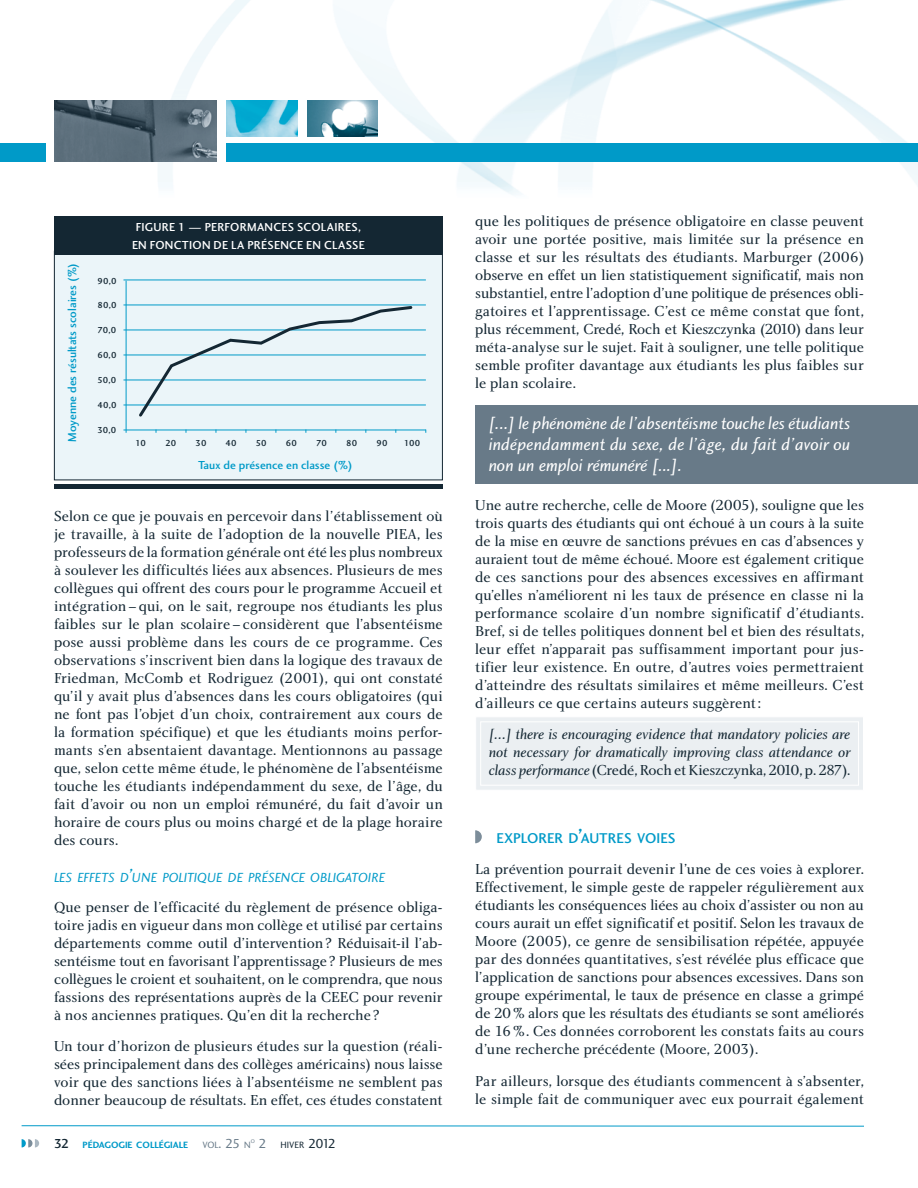
<style>
.page{position:relative;width:918px;height:1188px;background:#fff}
.page>*{position:absolute;margin:0;border:0;box-sizing:border-box;transform-origin:0 0}
.t1{font:18px/21px "Charlotte Sans Book Italic Plain";letter-spacing:.01em;color:#fff;text-align:justify}
.t2{font:15px/18px "Charlotte Book Plain";color:#142733;text-align:justify}
.t3{font:15px/18px "Charlotte Book Italic Plain";color:#142733}
.t4{font:14.7px "Charlotte Sans Medium Plain";color:#009ac8}
.t5{font:13.65px "Charlotte Sans Book Italic Plain";letter-spacing:-.01em;color:#009ac8}
.t6{font:12px/18px "Charlotte Sans Medium Plain";letter-spacing:.02em;color:#fff;text-align:center}
.t7{font:12px "Charlotte Sans Medium Plain";color:#009ac8}
.t8{font:9.45px "Charlotte Sans Bold Plain";color:#009ac8}
.t9{font:9.45px "Charlotte Sans Book Plain";color:#142733}
.t10{font:9.45px "Charlotte Sans Book Plain";color:#687a88}
.t11{font:9px "Charlotte Sans Medium Plain";color:#142733}
.t12{font:5.55px "Charlotte Sans Book Plain";color:#687a88}
.s1{font-size:19.5px}
.s2{font-family:"Charlotte Sans Medium Plain";font-size:13.5px;color:#142733}
.s3{font-size:13.5px}
.s4{font-size:13.5px;color:#687a88}
.s5{font-family:"Charlotte Book Italic Plain"}
.s6{font-size:21px}
</style>
<div class="page">
<div style="left:476px;top:717px;width:387px;height:73px;background:#ebeff2"></div>
<div style="left:54px;top:251px;width:388px;height:229px;background:#ebf5f9"></div>
<hr style="left:123px;top:280px;width:303px;height:1px;background:#009ac8">
<hr style="left:123px;top:305px;width:303px;height:1px;background:#009ac8">
<hr style="left:123px;top:330px;width:303px;height:1px;background:#009ac8">
<hr style="left:123px;top:355px;width:303px;height:1px;background:#009ac8">
<hr style="left:123px;top:380px;width:303px;height:1px;background:#009ac8">
<hr style="left:123px;top:405px;width:303px;height:1px;background:#009ac8">
<hr style="left:123px;top:430px;width:303px;height:1px;background:#009ac8">
<hr style="left:126px;top:281px;width:1px;height:152px;background:#009ac8">
<svg style="left:136px;top:304px;width:278px;height:113px"></svg>
<img style="left:0;top:0;width:918px;height:195px">
<img style="left:55px;top:101px;width:162px;height:61px">
<img style="left:307px;top:101px;width:71px;height:36px">
<img style="left:227px;top:101px;width:70px;height:36px">
<svg style="left:475px;top:830px;width:7px;height:13px"></svg>
<hr style="left:22px;top:1125px;width:842px;height:2px;background:#009ac8">
<div style="left:227px;top:144px;width:691px;height:18px;background:#009ac8"></div>
<div style="left:0;top:144px;width:46px;height:18px;background:#009ac8"></div>
<svg style="left:22px;top:1139px;width:17px;height:9px"></svg>
<hr style="left:54px;top:484px;width:389px;height:4px;background:#142733">
<div style="left:54px;top:216px;width:389px;height:38px;background:#142733"></div>
<div style="left:475px;top:405px;width:443px;height:78px;background:#687a88"></div>
<p class="t7" style="left:67px;top:442px;width:180px;rotate:-90deg">Moyenne des résultats scolaires (%)</p>
<p class="t11" style="left:98px;top:277px;width:20px">90,0</p>
<p class="t11" style="left:98px;top:302px;width:20px">80,0</p>
<p class="t11" style="left:98px;top:327px;width:20px">70,0</p>
<p class="t11" style="left:98px;top:352px;width:20px">60,0</p>
<p class="t11" style="left:98px;top:376px;width:20px">50,0</p>
<p class="t11" style="left:98px;top:401px;width:21px">40,0</p>
<p class="t11" style="left:98px;top:426px;width:20px">30,0</p>
<p class="t6" style="left:132px;top:219px;width:234px">FIGURE 1 — PERFORMANCES SCOLAIRES,<br>EN FONCTION DE LA PRÉSENCE EN CLASSE</p>
<p class="t11" style="left:135px;top:439px;width:12px">10</p>
<p class="t11" style="left:165px;top:439px;width:12px">20</p>
<p class="t11" style="left:196px;top:439px;width:12px">30</p>
<p class="t11" style="left:226px;top:439px;width:13px">40</p>
<p class="t11" style="left:256px;top:439px;width:12px">50</p>
<p class="t11" style="left:286px;top:439px;width:12px">60</p>
<p class="t11" style="left:316px;top:439px;width:12px">70</p>
<p class="t11" style="left:346px;top:439px;width:13px">80</p>
<p class="t11" style="left:376px;top:439px;width:13px">90</p>
<p class="t11" style="left:404px;top:439px;width:18px">100</p>
<p class="t7" style="left:198px;top:461px;width:156px">Taux de présence en classe (%)</p>
<p class="t2" style="left:54px;top:508px;width:390px">Selon ce que je pouvais en percevoir dans l’établissement où je travaille, à la suite de l’adoption de la nouvelle PIEA, les professeurs de la formation générale ont été les plus nombreux à soulever les difficultés liées aux absences. Plusieurs de mes collègues qui offrent des cours pour le programme Accueil et intégration – qui, on le sait, regroupe nos étudiants les plus faibles sur le plan scolaire – considèrent que l’absentéisme pose aussi problème dans les cours de ce programme. Ces observations s’inscrivent bien dans la logique des travaux de Friedman, McComb et Rodriguez (2001), qui ont constaté qu’il y avait plus d’absences dans les cours obligatoires (qui ne font pas l’objet d’un choix, contrairement aux cours de la formation spécifique) et que les étudiants moins perfor&shy;mants s’en absentaient davantage. Mentionnons au passage que, selon cette même étude, le phénomène de l’absentéisme touche les étudiants indépendamment du sexe, de l’âge, du fait d’avoir ou non un emploi rémunéré, du fait d’avoir un horaire de cours plus ou moins chargé et de la plage horaire des cours.</p>
<p class="t5" style="left:54px;top:872px;width:333px">LES EFFETS D<span class="s1">’</span>UNE POLITIQUE DE PRÉSENCE OBLIGATOIRE</p>
<p class="t2" style="left:54px;top:899px;width:390px">Que penser de l’efficacité du règlement de présence obliga&shy;toire jadis en vigueur dans mon collège et utilisé par certains départements comme outil d’intervention ? Réduisait-il l’ab&shy;sentéisme tout en favorisant l’apprentissage ? Plusieurs de mes collègues le croient et souhaitent, on le comprendra, que nous fassions des représentations auprès de la CEEC pour revenir à nos anciennes pratiques. Qu’en dit la recherche ?</p>
<p class="t2" style="left:54px;top:1038px;width:390px">Un tour d’horizon de plusieurs études sur la question (réali&shy;sées principalement dans des collèges américains) nous laisse voir que des sanctions liées à l’absentéisme ne semblent pas donner beaucoup de résultats. En effet, ces études constatent</p>
<p class="t8" style="left:54px;top:1141px;width:136px"><span class="s2">32</span> PÉDAGOGIE COLLÉGIALE</p>
<p class="t10" style="left:202px;top:1141px;width:50px">VOL<span class="s3">. 25</span> N</p>
<p class="t12" style="left:251px;top:1139px;width:6px">O</p>
<p class="t9" style="left:259px;top:1141px;width:79px"><span class="s4">2</span> HIVER <span class="s3">2012</span></p>
<p class="t2" style="left:475px;top:213px;width:390px">que les politiques de présence obligatoire en classe peuvent avoir une portée positive, mais limitée sur la présence en classe et sur les résultats des étudiants. Marburger (2006) observe en effet un lien statistiquement significatif, mais non substantiel, entre l’adoption d’une politique de présences obli&shy;gatoires et l’apprentissage. C’est ce même constat que font, plus récemment, Credé, Roch et Kieszczynka (2010) dans leur méta-analyse sur le sujet. Fait à souligner, une telle politique semble profiter davantage aux étudiants les plus faibles sur le plan scolaire.</p>
<p class="t1" style="left:489px;top:414px;width:363px">[...] le phénomène de l’absentéisme touche les étudiants indépendamment du sexe, de l’âge, du fait d’avoir ou non un emploi rémunéré [...].</p>
<p class="t2" style="left:475px;top:497px;width:391px">Une autre recherche, celle de Moore (2005), souligne que les trois quarts des étudiants qui ont échoué à un cours à la suite de la mise en œuvre de sanctions prévues en cas d’absences y auraient tout de même échoué. Moore est également critique de ces sanctions pour des absences excessives en affirmant qu’elles n’améliorent ni les taux de présence en classe ni la performance scolaire d’un nombre significatif d’étudiants.<br>Bref, si de telles politiques donnent bel et bien des résultats, leur effet n’apparait pas suffisamment important pour jus&shy;tifier leur existence. En outre, d’autres voies permettraient d’atteindre des résultats similaires et même meilleurs. C’est d’ailleurs ce que certains auteurs suggèrent :</p>
<p class="t3" style="left:489px;top:726px;width:363px">[...] there is encouraging evidence that mandatory policies are not necessary for dramatically improving class attendance or</p>
<p class="t2" style="left:489px;top:762px;width:363px"><span class="s5">class performance</span> (Credé, Roch et Kieszczynka, 2010, p. 287).</p>
<p class="t4" style="left:496px;top:832px;width:181px">EXPLORER D<span class="s6">’</span>AUTRES VOIES</p>
<p class="t2" style="left:475px;top:862px;width:390px">La prévention pourrait devenir l’une de ces voies à explorer.<br>Effectivement, le simple geste de rappeler régulièrement aux étudiants les conséquences liées au choix d’assister ou non au cours aurait un effet significatif et positif. Selon les travaux de Moore (2005), ce genre de sensibilisation répétée, appuyée par des données quantitatives, s’est révélée plus efficace que l’application de sanctions pour absences excessives. Dans son groupe expérimental, le taux de présence en classe a grimpé de 20 % alors que les résultats des étudiants se sont améliorés de 16 %. Ces données corroborent les constats faits au cours d’une recherche précédente (Moore, 2003).</p>
<p class="t2" style="left:475px;top:1073px;width:390px">Par ailleurs, lorsque des étudiants commencent à s’absenter, le simple fait de communiquer avec eux pourrait également</p>
</div>
